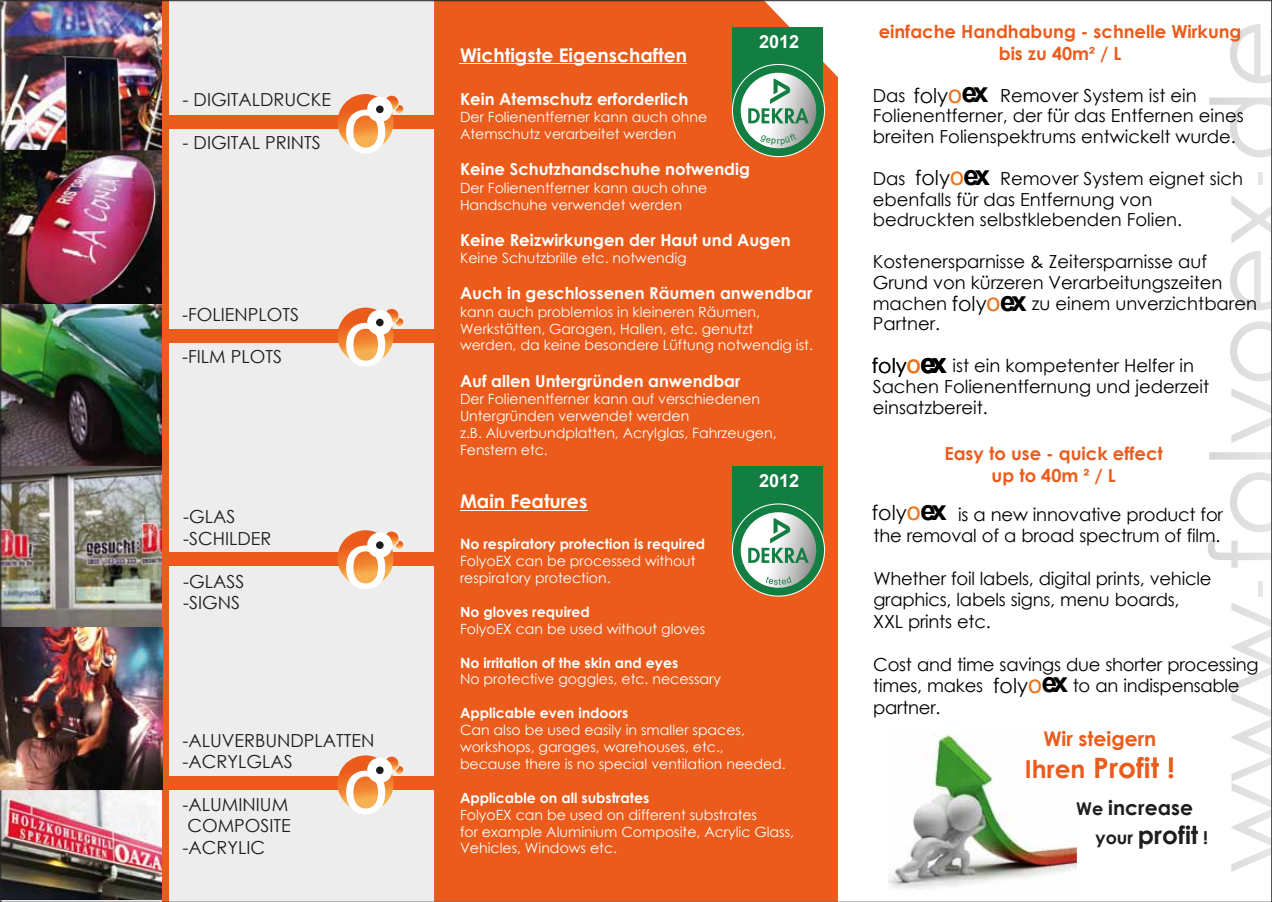
<style>
.page{position:relative;width:1272px;height:902px;background:#fff}
.page>*{position:absolute;margin:0;border:0;box-sizing:border-box;transform-origin:0 0}
.t1{font:80.55px "Arial";color:#fff}
.t2{font:700 28.2px "Century Gothic";color:#eb5b1b}
.t3{font:700 24.75px "Century Gothic";color:#1d1d1b}
.t4{font:20.4px "Century Gothic";color:#000}
.t5{font:700 20.25px "Century Gothic";color:#eb5b1b}
.t6{font:700 20.25px "Century Gothic";color:#1d1d1b}
.t7{font:700 18.75px "Century Gothic";color:#fff}
.t8{font:18px/20.9px "Century Gothic";color:#000}
.t9{font:18px/21.5px "Century Gothic";color:#1d1d1b}
.t10{font:700 18px/21.8px "Century Gothic";color:#eb5b1b;text-align:center}
.t11{font:700 18px "Arial";color:#fff}
.t12{font:700 16.5px "Century Gothic";color:#fff}
.t13{font:14.1px/16.8px "Century Gothic";color:#fff}
.t14{font:9px "Arial";color:#127e41}
.s1{font-weight:700}
.s2{font-family:"Arial";font-size:24.9px;color:#ee731e}
.s3{font-family:"Arial";font-weight:700;font-size:27.6px}
.s4{font-size:24.75px}
.s5{font-size:17.55px}
</style>
<div class="page">
<div style="left:169px;top:2px;width:265px;height:897px;background:#ededed"></div>
<div style="left:434px;top:2px;width:404px;height:897px;background:#eb5b1b"></div>
<div style="left:3px;top:552px;width:451px;height:13px;background:#eb5b1b"></div>
<div style="left:1px;top:116px;width:441px;height:13px;background:#eb5b1b"></div>
<div style="left:0;top:329px;width:453px;height:13px;background:#eb5b1b"></div>
<div style="left:0;top:776px;width:450px;height:14px;background:#eb5b1b"></div>
<img style="left:2px;top:150px;width:160px;height:749px">
<img style="left:2px;top:2px;width:160px;height:148px">
<div style="left:162px;top:0;width:7px;height:901px;background:#eb5b1b"></div>
<hr style="left:460px;top:63px;width:227px;height:1px;background:#fff">
<hr style="left:460px;top:510px;width:127px;height:1px;background:#fff">
<svg style="left:334px;top:755px;width:69px;height:59px;background:#efa672"></svg>
<div style="left:367px;top:757px;width:25px;height:25px;background:#fff;border-radius:50%"></div>
<div style="left:376px;top:766px;width:7px;height:8px;background:#1d1d1b;border-radius:50%"></div>
<svg style="left:334px;top:530px;width:69px;height:59px;background:#efa672"></svg>
<div style="left:367px;top:532px;width:25px;height:25px;background:#fff;border-radius:50%"></div>
<div style="left:376px;top:541px;width:7px;height:8px;background:#1d1d1b;border-radius:50%"></div>
<svg style="left:334px;top:307px;width:69px;height:60px;background:#efa774"></svg>
<div style="left:367px;top:310px;width:25px;height:25px;background:#fff;border-radius:50%"></div>
<div style="left:376px;top:318px;width:7px;height:8px;background:#1d1d1b;border-radius:50%"></div>
<svg style="left:334px;top:94px;width:69px;height:59px;background:#efa672"></svg>
<div style="left:367px;top:97px;width:25px;height:25px;background:#fff;border-radius:50%"></div>
<div style="left:376px;top:105px;width:7px;height:8px;background:#1d1d1b;border-radius:50%"></div>
<img style="left:888px;top:734px;width:188px;height:156px">
<svg style="left:1208px;top:24px;width:61px;height:847px"></svg>
<hr style="left:1258px;top:172px;width:4px;height:13px;background:#e6e6e6">
<hr style="left:1258px;top:581px;width:4px;height:15px;background:#e6e6e6">
<div style="left:732px;top:27px;width:91px;height:83px;background:#127e41"></div>
<svg style="left:732px;top:64px;width:92px;height:93px"></svg>
<div style="left:732px;top:466px;width:91px;height:84px;background:#127e41"></div>
<svg style="left:732px;top:504px;width:92px;height:92px"></svg>
<svg style="left:735px;top:512px;width:86px;height:80px"></svg>
<img style="left:0;top:628px;width:162px;height:161px">
<svg style="left:735px;top:73px;width:86px;height:80px"></svg>
<p class="t9" style="left:183px;top:89px;width:150px">- DIGITALDRUCKE</p>
<p class="t9" style="left:183px;top:132px;width:139px">- DIGITAL PRINTS</p>
<p class="t1" style="left:343px;top:71px;width:46px">o</p>
<p class="t9" style="left:182px;top:303px;width:118px">-FOLIENPLOTS</p>
<p class="t9" style="left:182px;top:346px;width:101px">-FILM PLOTS</p>
<p class="t1" style="left:343px;top:284px;width:46px">o</p>
<p class="t9" style="left:183px;top:506px;width:90px">-GLAS -SCHILDER</p>
<p class="t9" style="left:183px;top:570px;width:63px">-GLASS -SIGNS</p>
<p class="t1" style="left:343px;top:507px;width:46px">o</p>
<p class="t9" style="left:182px;top:729px;width:193px">-ALUVERBUNDPLATTEN -ACRYLGLAS</p>
<p class="t9" style="left:182px;top:793px;width:110px">-ALUMINIUM<br>COMPOSITE -ACRYLIC</p>
<p class="t1" style="left:343px;top:732px;width:46px">o</p>
<p class="t11" style="left:759px;top:29px;width:42px">2012</p>
<p class="t7" style="left:460px;top:40px;width:229px">Wichtigste Eigenschaften</p>
<p class="t12" style="left:460px;top:86px;width:230px">Kein Atemschutz erforderlich</p>
<p class="t13" style="left:460px;top:108px;width:249px">Der Folienentferner kann auch ohne<br>Atemschutz verarbeitet werden</p>
<p class="t12" style="left:460px;top:157px;width:291px">Keine Schutzhandschuhe notwendig</p>
<p class="t13" style="left:460px;top:179px;width:249px">Der Folienentferner kann auch ohne<br>Handschuhe verwendet werden</p>
<p class="t12" style="left:460px;top:227px;width:332px">Keine Reizwirkungen der Haut und Augen</p>
<p class="t13" style="left:460px;top:249px;width:228px">Keine Schutzbrille etc. notwendig</p>
<p class="t12" style="left:460px;top:281px;width:354px">Auch in geschlossenen Räumen anwendbar</p>
<p class="t13" style="left:460px;top:303px;width:354px">kann auch problemlos in kleineren Räumen,<br>Werkstätten, Garagen, Hallen, etc. genutzt werden, da keine besondere Lüftung notwendig ist.</p>
<p class="t12" style="left:460px;top:368px;width:282px">Auf allen Untergründen anwendbar</p>
<p class="t13" style="left:460px;top:390px;width:318px">Der Folienentferner kann auf verschiedenen Untergründen verwendet werden<br>z.B. Aluverbundplatten, Acrylglas, Fahrzeugen, Fenstern etc.</p>
<p class="t7" style="left:460px;top:487px;width:129px">Main Features</p>
<p class="t13" style="left:460px;top:535px;width:247px"><span class="s1">No respiratory protection is required<br></span>FolyoEX can be processed without respiratory protection.</p>
<p class="t13" style="left:460px;top:603px;width:247px"><span class="s1">No gloves required<br></span>FolyoEX can be used without gloves</p>
<p class="t13" style="left:460px;top:654px;width:262px"><span class="s1">No irritation of the skin and eyes<br></span>No protective goggles, etc. necessary</p>
<p class="t13" style="left:460px;top:704px;width:327px"><span class="s1">Applicable even indoors<br></span>Can also be used easily in smaller spaces, workshops, garages, warehouses, etc., because there is no special ventilation needed.</p>
<p class="t13" style="left:460px;top:789px;width:335px"><span class="s1">Applicable on all substrates<br></span>FolyoEX can be used on different substrates<br>for example Aluminium Composite, Acrylic Glass, Vehicles, Windows etc.</p>
<p class="t14" style="left:776px;top:135px;width:4px">r</p>
<p class="t11" style="left:759px;top:468px;width:42px">2012</p>
<p class="t10" style="left:878px;top:20px;width:364px">einfache Handhabung - schnelle Wirkung bis zu 40m² / L</p>
<p class="t8" style="left:872px;top:84px;width:34px">Das</p>
<p class="t8" style="left:1000px;top:84px;width:198px">Remover System ist ein</p>
<p class="t4" style="left:913px;top:81px;width:77px">foly<span class="s2">o</span> <span class="s3">ex</span></p>
<p class="t8" style="left:872px;top:105px;width:372px">Folienentferner, der für das Entfernen eines breiten Folienspektrums entwickelt wurde.</p>
<p class="t8" style="left:872px;top:167px;width:34px">Das</p>
<p class="t4" style="left:915px;top:163px;width:77px">foly<span class="s2">o</span> <span class="s3">ex</span></p>
<p class="t8" style="left:872px;top:167px;width:372px;text-indent:127px">Remover System eignet sich ebenfalls für das Entfernung von bedruckten selbstklebenden Folien.</p>
<p class="t8" style="left:872px;top:251px;width:351px">Kostenersparnisse &amp; Zeitersparnisse auf<br>Grund von kürzeren Verarbeitungszeiten machen</p>
<p class="t4" style="left:951px;top:289px;width:77px">foly<span class="s2">o</span> <span class="s3">ex</span></p>
<p class="t8" style="left:1031px;top:292px;width:226px">zu einem unverzichtbaren</p>
<p class="t8" style="left:872px;top:313px;width:69px">Partner.</p>
<p class="t8" style="left:872px;top:355px;width:338px;text-indent:80px">ist ein kompetenter Helfer in<br>Sachen Folienentfernung und jederzeit einsatzbereit.</p>
<p class="t4" style="left:871px;top:351px;width:77px">foly<span class="s2">o</span> <span class="s3">ex</span></p>
<p class="t10" style="left:944px;top:442px;width:220px">Easy to use - quick effect up to 40m ² / L</p>
<p class="t4" style="left:871px;top:499px;width:77px">foly<span class="s2">o</span> <span class="s3">ex</span></p>
<p class="t8" style="left:873px;top:503px;width:351px;line-height:21.5px;text-align:right">is a new innovative product for<br>the removal of a broad spectrum of film.</p>
<p class="t8" style="left:873px;top:567px;width:340px;line-height:21.5px">Whether foil labels, digital prints, vehicle graphics, labels signs, menu boards,<br>XXL prints etc.</p>
<p class="t8" style="left:873px;top:653px;width:387px;line-height:21.5px">Cost and time savings due shorter processing times, makes</p>
<p class="t4" style="left:993px;top:670px;width:77px">foly<span class="s2">o</span> <span class="s3">ex</span></p>
<p class="t8" style="left:1072px;top:674px;width:168px">to an indispensable</p>
<p class="t8" style="left:873px;top:696px;width:69px">partner.</p>
<p class="t5" style="left:1043px;top:722px;width:115px">Wir steigern</p>
<p class="t2" style="left:1024px;top:746px;width:151px"><span class="s4">Ihren</span> Profit !</p>
<p class="t6" style="left:1076px;top:792px;width:118px"><span class="s5">We</span> increase</p>
<p class="t3" style="left:1095px;top:816px;width:114px"><span class="s5">your</span> profit <span class="s5">!</span></p>
</div>
